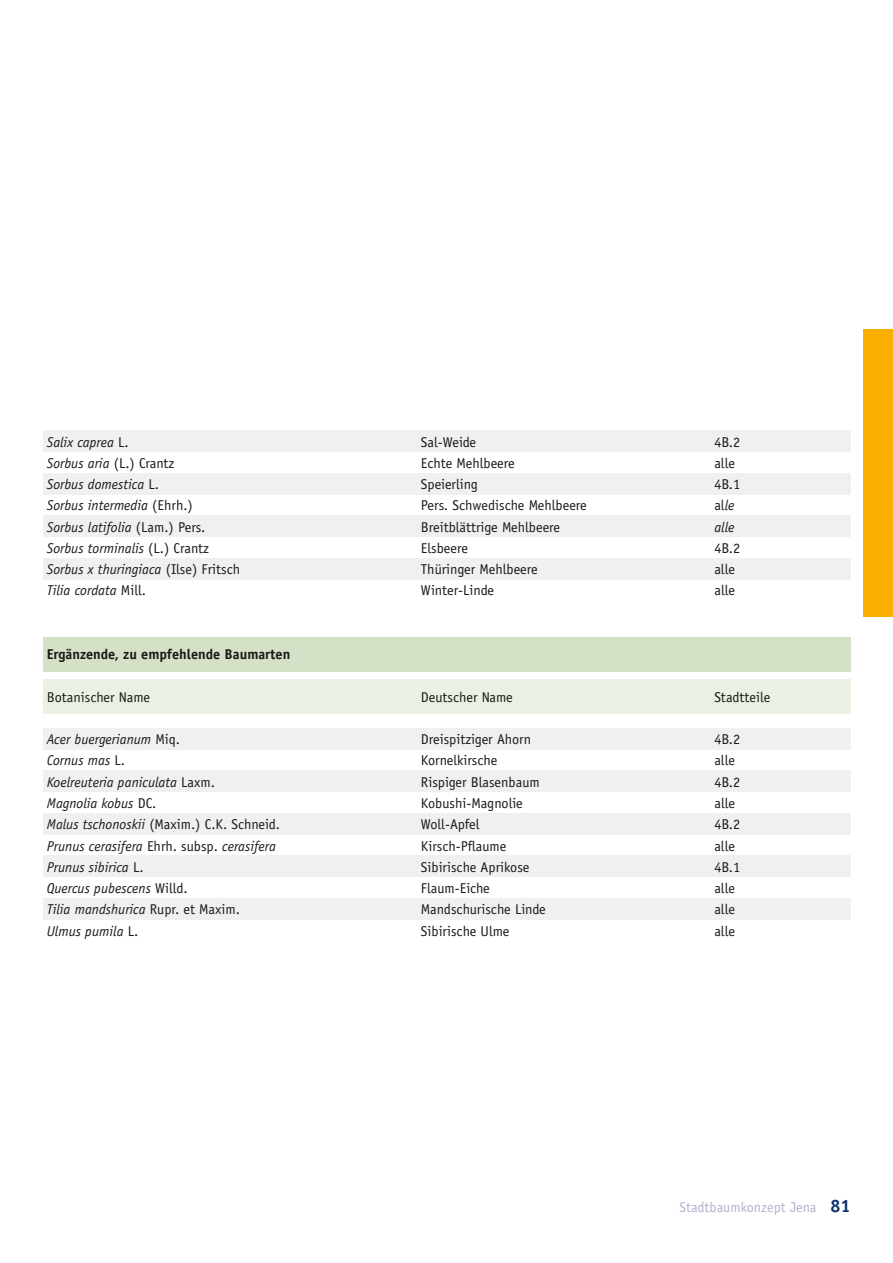
<style>
.page{position:relative;width:893px;height:1263px;background:#fff}
.page>*{position:absolute;margin:0;border:0;box-sizing:border-box;transform-origin:0 0}
.t1{font:14.25px "Officina Sans";color:#1a1a18}
.t2{font:italic 14.25px "Officina Sans";color:#1a1a18}
.t3{font:700 14.25px "Officina Sans";color:#1a1a18}
.t4{font:14.25px "Officina Sans";color:#b0b3d0}
.s1{font-style:normal}
.s2{font-style:italic}
.s3{font-weight:700;font-size:18px;color:#0d3270}
</style>
<div class="page">
<div style="left:43px;top:680px;width:807px;height:34px;background:#eaf1e4"></div>
<div style="left:43px;top:638px;width:807px;height:34px;background:#d4e1c6"></div>
<div style="left:43px;top:898px;width:807px;height:21px;background:#f0f0f0"></div>
<div style="left:43px;top:856px;width:807px;height:21px;background:#f0f0f0"></div>
<div style="left:43px;top:813px;width:807px;height:21px;background:#f0f0f0"></div>
<div style="left:43px;top:771px;width:807px;height:21px;background:#f0f0f0"></div>
<div style="left:43px;top:728px;width:807px;height:21px;background:#f0f0f0"></div>
<div style="left:43px;top:558px;width:807px;height:21px;background:#f0f0f0"></div>
<div style="left:43px;top:516px;width:807px;height:21px;background:#f0f0f0"></div>
<div style="left:43px;top:473px;width:807px;height:21px;background:#f0f0f0"></div>
<div style="left:43px;top:431px;width:807px;height:21px;background:#f0f0f0"></div>
<div style="left:863px;top:330px;width:30px;height:287px;background:#f9ae00"></div>
<p class="t2" style="left:47px;top:433px;width:84px">Salix caprea <span class="s1">L.</span></p>
<p class="t1" style="left:421px;top:433px;width:57px">Sal-Weide</p>
<p class="t1" style="left:714px;top:433px;width:27px">4B.2</p>
<p class="t2" style="left:47px;top:455px;width:129px">Sorbus aria <span class="s1">(L.) Crantz</span></p>
<p class="t1" style="left:421px;top:455px;width:95px">Echte Mehlbeere</p>
<p class="t1" style="left:714px;top:455px;width:22px">alle</p>
<p class="t2" style="left:47px;top:476px;width:114px">Sorbus domestica <span class="s1">L.</span></p>
<p class="t1" style="left:421px;top:476px;width:59px">Speierling</p>
<p class="t1" style="left:714px;top:476px;width:27px">4B.1</p>
<p class="t2" style="left:47px;top:497px;width:148px">Sorbus intermedia <span class="s1">(Ehrh.)</span></p>
<p class="t1" style="left:421px;top:497px;width:167px">Pers. Schwedische Mehlbeere</p>
<p class="t1" style="left:714px;top:497px;width:22px">al<span class="s2">le</span></p>
<p class="t2" style="left:47px;top:518px;width:160px">Sorbus latifolia <span class="s1">(Lam.) Pers.</span></p>
<p class="t1" style="left:421px;top:518px;width:141px">Breitblättrige Mehlbeere</p>
<p class="t2" style="left:714px;top:518px;width:22px">alle</p>
<p class="t2" style="left:47px;top:540px;width:164px">Sorbus torminalis <span class="s1">(L.) Crantz</span></p>
<p class="t1" style="left:421px;top:540px;width:48px">Elsbeere</p>
<p class="t1" style="left:714px;top:540px;width:27px">4B.2</p>
<p class="t2" style="left:47px;top:561px;width:195px">Sorbus x thuringiaca <span class="s1">(Ilse) Fritsch</span></p>
<p class="t1" style="left:421px;top:561px;width:118px">Thüringer Mehlbeere</p>
<p class="t1" style="left:714px;top:561px;width:22px">alle</p>
<p class="t2" style="left:47px;top:582px;width:101px">Tilia cordata <span class="s1">Mill.</span></p>
<p class="t1" style="left:421px;top:582px;width:75px">Winter-Linde</p>
<p class="t1" style="left:714px;top:582px;width:22px">alle</p>
<p class="t3" style="left:47px;top:645px;width:245px">Ergänzende, zu empfehlende Baumarten</p>
<p class="t1" style="left:47px;top:688px;width:105px">Botanischer Name</p>
<p class="t1" style="left:421px;top:688px;width:93px">Deutscher Name</p>
<p class="t1" style="left:714px;top:688px;width:57px">Stadtteile</p>
<p class="t2" style="left:47px;top:731px;width:135px">Acer buergerianum <span class="s1">Miq.</span></p>
<p class="t1" style="left:421px;top:731px;width:112px">Dreispitziger Ahorn</p>
<p class="t1" style="left:714px;top:731px;width:27px">4B.2</p>
<p class="t2" style="left:47px;top:752px;width:80px">Cornus mas <span class="s1">L.</span></p>
<p class="t1" style="left:421px;top:752px;width:78px">Kornelkirsche</p>
<p class="t1" style="left:714px;top:752px;width:22px">alle</p>
<p class="t2" style="left:47px;top:774px;width:170px">Koelreuteria paniculata <span class="s1">Laxm.</span></p>
<p class="t1" style="left:421px;top:773px;width:120px">Rispiger Blasenbaum</p>
<p class="t1" style="left:714px;top:773px;width:27px">4B.2</p>
<p class="t2" style="left:47px;top:795px;width:111px">Magnolia kobus <span class="s1">DC.</span></p>
<p class="t1" style="left:421px;top:795px;width:103px">Kobushi-Magnolie</p>
<p class="t1" style="left:714px;top:795px;width:22px">alle</p>
<p class="t1" style="left:47px;top:816px;width:235px"><span class="s2">Malus tschonoskii</span> (Maxim.) C.K. Schneid.</p>
<p class="t1" style="left:421px;top:816px;width:60px">Woll-Apfel</p>
<p class="t1" style="left:714px;top:816px;width:27px">4B.2</p>
<p class="t2" style="left:47px;top:837px;width:231px">Prunus cerasifera <span class="s1">Ehrh. subsp.</span> cerasifera</p>
<p class="t1" style="left:421px;top:837px;width:87px">Kirsch-Pflaume</p>
<p class="t1" style="left:714px;top:837px;width:22px">alle</p>
<p class="t2" style="left:47px;top:859px;width:98px">Prunus sibirica <span class="s1">L.</span></p>
<p class="t1" style="left:421px;top:859px;width:110px">Sibirische Aprikose</p>
<p class="t1" style="left:714px;top:859px;width:27px">4B.1</p>
<p class="t2" style="left:47px;top:880px;width:142px">Quercus pubescens <span class="s1">Willd.</span></p>
<p class="t1" style="left:421px;top:880px;width:70px">Flaum-Eiche</p>
<p class="t1" style="left:714px;top:880px;width:22px">alle</p>
<p class="t2" style="left:47px;top:901px;width:195px">Tilia mandshurica <span class="s1">Rupr. et Maxim.</span></p>
<p class="t1" style="left:421px;top:901px;width:126px">Mandschurische Linde</p>
<p class="t1" style="left:714px;top:901px;width:22px">alle</p>
<p class="t2" style="left:47px;top:922px;width:93px">Ulmus pumila <span class="s1">L.</span></p>
<p class="t1" style="left:421px;top:922px;width:90px">Sibirische Ulme</p>
<p class="t1" style="left:714px;top:922px;width:22px">alle</p>
<p class="t4" style="left:679px;top:1199px;width:173px">Stadtbaumkonzept Jena <span class="s3">81</span></p>
</div>
